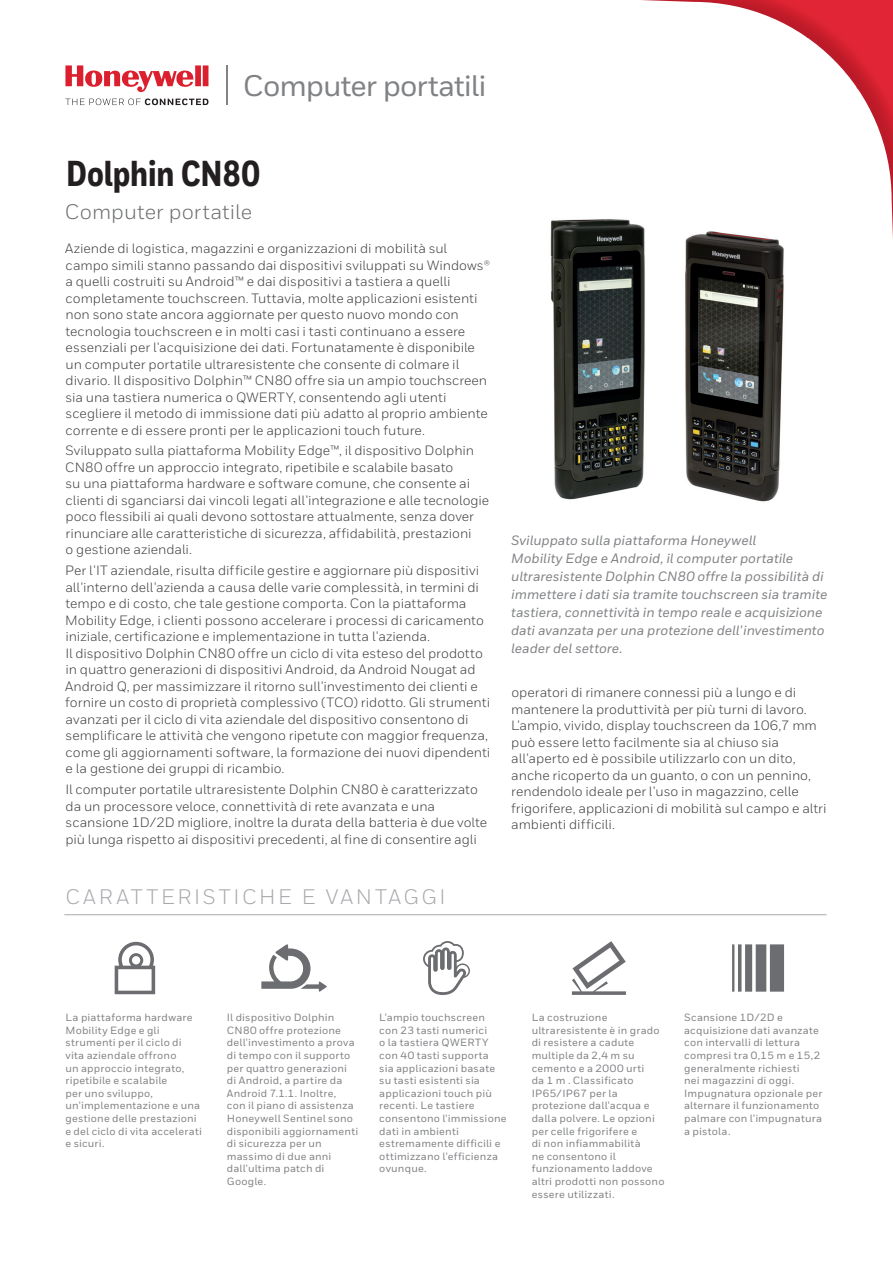
<style>
.page{position:relative;width:893px;height:1263px;background:#fff}
.page>*{position:absolute;margin:0;border:0;box-sizing:border-box;transform-origin:0 0}
.t1{font:800 36px "Honeywell Cond";letter-spacing:-.005em;color:#231f20}
.t2{font:500 29.7px "Honeywell Sans";letter-spacing:-.03em;color:#808285}
.t3{font:21px "Honeywell Sans";letter-spacing:.125em;color:#a8a9ad}
.t4{font:21px "Honeywell Sans";letter-spacing:.005em;color:#6c6d70}
.t5{font:13.5px/16.5px "Honeywell Sans";color:#3e3e3f}
.t6{font:italic 500 13.5px/18px "Honeywell Sans";color:#808285}
.t7{font:500 10.5px/12.6px "Honeywell Sans";letter-spacing:.02em;color:#808285}
</style>
<div class="page">
<img style="left:641px;top:0;width:252px;height:37px">
<img style="left:806px;top:37px;width:87px;height:50px">
<img style="left:856px;top:87px;width:37px;height:150px">
<svg style="left:65px;top:65px;width:143px;height:27px"></svg>
<svg style="left:65px;top:98px;width:143px;height:7px"></svg>
<hr style="left:226px;top:65px;width:2px;height:40px;background:#808285">
<hr style="left:64px;top:914px;width:762px;height:1px;background:#a8a9ad">
<svg style="left:115px;top:942px;width:40px;height:52px"></svg>
<svg style="left:261px;top:944px;width:66px;height:48px"></svg>
<svg style="left:423px;top:941px;width:47px;height:54px"></svg>
<svg style="left:572px;top:941px;width:54px;height:54px"></svg>
<svg style="left:732px;top:944px;width:52px;height:48px"></svg>
<img style="left:550px;top:219px;width:95px;height:281px">
<img style="left:685px;top:231px;width:99px;height:271px">
<h2 class="t2" style="left:243px;top:74px;width:245px">Computer portatili</h2>
<h1 class="t1" style="left:66px;top:162px;width:196px">Dolphin CN80</h1>
<h3 class="t4" style="left:65px;top:204px;width:189px">Computer portatile</h3>
<p class="t5" style="left:65px;top:241px;width:427px">Aziende di logistica, magazzini e organizzazioni di mobilità sul campo simili stanno passando dai dispositivi sviluppati su Windows® a quelli costruiti su Android™ e dai dispositivi a tastiera a quelli completamente touchscreen. Tuttavia, molte applicazioni esistenti non sono state ancora aggiornate per questo nuovo mondo con tecnologia touchscreen e in molti casi i tasti continuano a essere essenziali per l'acquisizione dei dati. Fortunatamente è disponibile un computer portatile ultraresistente che consente di colmare il divario. Il dispositivo Dolphin™ CN80 offre sia un ampio touchscreen sia una tastiera numerica o QWERTY, consentendo agli utenti scegliere il metodo di immissione dati più adatto al proprio ambiente corrente e di essere pronti per le applicazioni touch future.</p>
<p class="t5" style="left:65px;top:443px;width:425px">Sviluppato sulla piattaforma Mobility Edge™, il dispositivo Dolphin CN80 offre un approccio integrato, ripetibile e scalabile basato<br>su una piattaforma hardware e software comune, che consente ai clienti di sganciarsi dai vincoli legati all'integrazione e alle tecnologie poco flessibili ai quali devono sottostare attualmente, senza dover rinunciare alle caratteristiche di sicurezza, affidabilità, prestazioni<br>o gestione aziendali.</p>
<p class="t5" style="left:65px;top:563px;width:427px">Per l'IT aziendale, risulta difficile gestire e aggiornare più dispositivi all'interno dell'azienda a causa delle varie complessità, in termini di tempo e di costo, che tale gestione comporta. Con la piattaforma Mobility Edge, i clienti possono accelerare i processi di caricamento iniziale, certificazione e implementazione in tutta l'azienda.<br>Il dispositivo Dolphin CN80 offre un ciclo di vita esteso del prodotto in quattro generazioni di dispositivi Android, da Android Nougat ad Android Q, per massimizzare il ritorno sull'investimento dei clienti e fornire un costo di proprietà complessivo (TCO) ridotto. Gli strumenti avanzati per il ciclo di vita aziendale del dispositivo consentono di semplificare le attività che vengono ripetute con maggior frequenza, come gli aggiornamenti software, la formazione dei nuovi dipendenti e la gestione dei gruppi di ricambio.</p>
<p class="t5" style="left:65px;top:782px;width:423px">Il computer portatile ultraresistente Dolphin CN80 è caratterizzato da un processore veloce, connettività di rete avanzata e una scansione 1D/2D migliore, inoltre la durata della batteria è due volte più lunga rispetto ai dispositivi precedenti, al fine di consentire agli</p>
<h3 class="t3" style="left:65px;top:889px;width:382px">CARATTERISTICHE E VANTAGGI</h3>
<p class="t6" style="left:511px;top:532px;width:318px">Sviluppato sulla piattaforma Honeywell<br>Mobility Edge e Android, il computer portatile ultraresistente Dolphin CN80 offre la possibilità di immettere i dati sia tramite touchscreen sia tramite tastiera, connettività in tempo reale e acquisizione dati avanzata per una protezione dell'investimento leader del settore.</p>
<p class="t5" style="left:511px;top:685px;width:317px">operatori di rimanere connessi più a lungo e di mantenere la produttività per più turni di lavoro.<br>L'ampio, vivido, display touchscreen da 106,7 mm può essere letto facilmente sia al chiuso sia all'aperto ed è possibile utilizzarlo con un dito, anche ricoperto da un guanto, o con un pennino, rendendolo ideale per l'uso in magazzino, celle frigorifere, applicazioni di mobilità sul campo e altri ambienti difficili.</p>
<p class="t7" style="left:65px;top:1012px;width:138px">La piattaforma hardware<br>Mobility Edge e gli strumenti per il ciclo di vita aziendale offrono<br>un approccio integrato, ripetibile e scalabile<br>per uno sviluppo, un'implementazione e una gestione delle prestazioni e del ciclo di vita accelerati e sicuri.</p>
<p class="t7" style="left:227px;top:1012px;width:133px">Il dispositivo Dolphin<br>CN80 offre protezione dell'investimento a prova di tempo con il supporto per quattro generazioni di Android, a partire da<br>Android 7.1.1. Inoltre,<br>con il piano di assistenza<br>Honeywell Sentinel sono disponibili aggiornamenti di sicurezza per un massimo di due anni dall'ultima patch di<br>Google.</p>
<p class="t7" style="left:379px;top:1012px;width:129px">L'ampio touchscreen<br>con 23 tasti numerici<br>o la tastiera QWERTY con 40 tasti supporta<br>sia applicazioni basate su tasti esistenti sia applicazioni touch più recenti. Le tastiere consentono l'immissione dati in ambienti estremamente difficili e ottimizzano l'efficienza ovunque.</p>
<p class="t7" style="left:532px;top:1012px;width:134px">La costruzione ultraresistente è in grado di resistere a cadute multiple da 2,4 m su cemento e a 2000 urti<br>da 1 m . Classificato<br>IP65/IP67 per la protezione dall'acqua e dalla polvere. Le opzioni per celle frigorifere e<br>di non infiammabilità<br>ne consentono il funzionamento laddove altri prodotti non possono essere utilizzati.</p>
<p class="t7" style="left:684px;top:1012px;width:140px">Scansione 1D/2D e acquisizione dati avanzate con intervalli di lettura compresi tra 0,15 m e 15,2 generalmente richiesti<br>nei magazzini di oggi.<br>Impugnatura opzionale per alternare il funzionamento palmare con l'impugnatura a pistola.</p>
</div>
